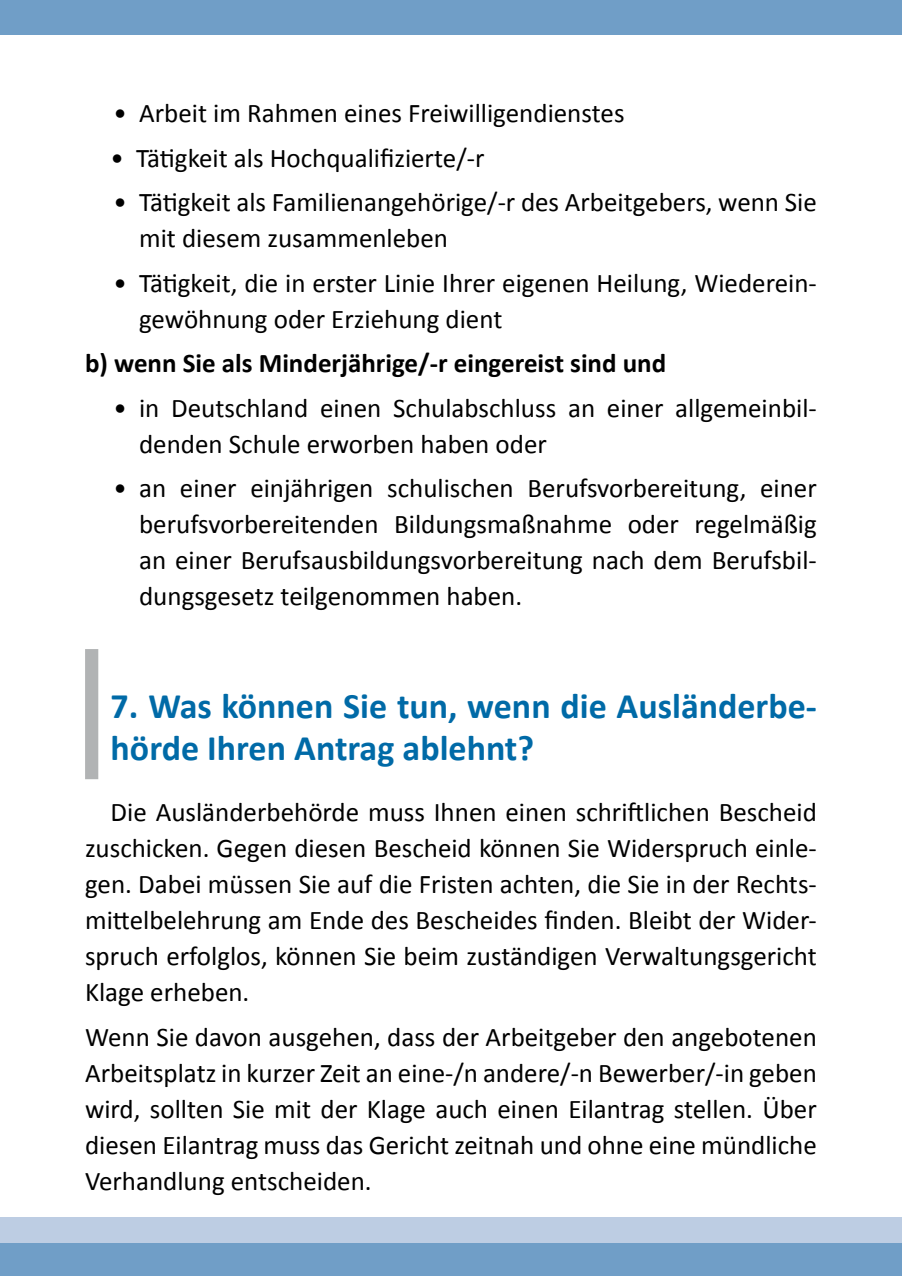
<style>
.page{position:relative;width:902px;height:1276px;background:#fff}
.page>*{position:absolute;margin:0;border:0;box-sizing:border-box;transform-origin:0 0}
.t1{font:700 36px/42px "Calibri";color:#006aa7}
.t2{font:27px/36px "Calibri";color:#000}
.t3{font:700 27px "Calibri";color:#000}
</style>
<div class="page">
<div style="left:0;top:0;width:901px;height:34px;background:#709ec7"></div>
<div style="left:0;top:1242px;width:901px;height:34px;background:#709ec7"></div>
<div style="left:0;top:1216px;width:901px;height:26px;background:#bdcde3"></div>
<div style="left:85px;top:649px;width:13px;height:130px;background:#b1b3b4"></div>
<p class="t2" style="left:114px;top:95px;width:512px">• Arbeit im Rahmen eines Freiwilligendienstes</p>
<p class="t2" style="left:111px;top:140px;width:375px">• Tätigkeit als Hochqualifizierte/-r</p>
<p class="t2" style="left:139px;top:184px;width:679px;text-indent:-26px">• Tätigkeit als Familienangehörige/-r des Arbeitgebers, wenn Sie mit diesem zusammenleben</p>
<p class="t2" style="left:139px;top:265px;width:679px;text-indent:-26px">• Tätigkeit, die in erster Linie Ihrer eigenen Heilung, Wiederein&shy;gewöhnung oder Erziehung dient</p>
<p class="t3" style="left:85px;top:346px;width:582px">b) wenn Sie als Minderjährige/-r eingereist sind und</p>
<p class="t2" style="left:139px;top:390px;width:679px;text-indent:-26px">• in Deutschland einen Schulabschluss an einer allgemeinbil&shy;denden Schule erworben haben oder</p>
<p class="t2" style="left:139px;top:470px;width:679px;text-align:justify;text-indent:-26px">• an einer einjährigen schulischen Berufsvorbereitung, einer berufsvorbereitenden Bildungsmaßnahme oder regelmäßig an einer Berufsausbildungsvorbereitung nach dem Berufsbil&shy;dungsgesetz teilgenommen haben.</p>
<h1 class="t1" style="left:111px;top:684px;width:707px">7. Was können Sie tun, wenn die Ausländerbe&shy;hörde Ihren Antrag ablehnt?</h1>
<p class="t2" style="left:85px;top:794px;width:733px;text-align:justify;text-indent:26px">Die Ausländerbehörde muss Ihnen einen schriftlichen Bescheid zuschicken. Gegen diesen Bescheid können Sie Widerspruch einle&shy;gen. Dabei müssen Sie auf die Fristen achten, die Sie in der Rechts&shy;mittelbelehrung am Ende des Bescheides finden. Bleibt der Wider&shy;spruch erfolglos, können Sie beim zuständigen Verwaltungsgericht Klage erheben.</p>
<p class="t2" style="left:85px;top:1018px;width:733px;text-align:justify">Wenn Sie davon ausgehen, dass der Arbeitgeber den angebotenen Arbeitsplatz in kurzer Zeit an eine-/n andere/-n Bewerber/-in geben wird, sollten Sie mit der Klage auch einen Eilantrag stellen. Über diesen Eilantrag muss das Gericht zeitnah und ohne eine mündliche Verhandlung entscheiden.</p>
</div>
